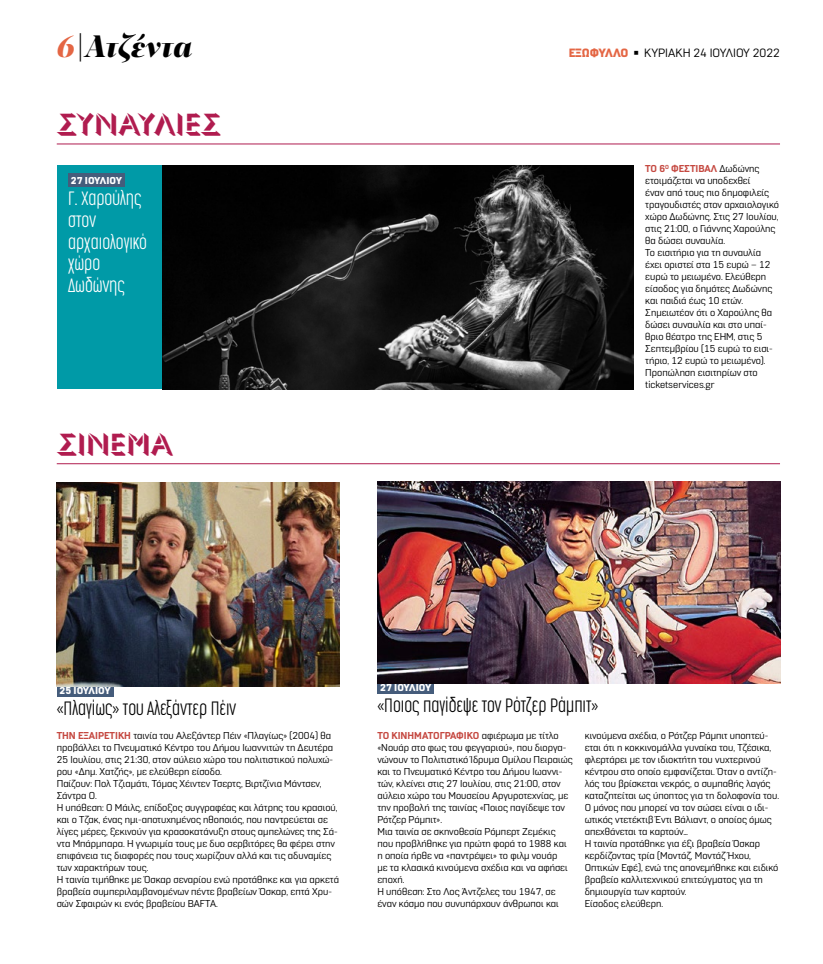
<style>
.page{position:relative;width:823px;height:964px;background:#fff}
.page>*{position:absolute;margin:0;border:0;box-sizing:border-box;transform-origin:0 0}
.t1{font:italic 900 32px "PF Regal Display Pro";color:#000}
.t2{font:300 30px "Gill Sans Nova Shadowed";color:#b01c4f}
.t3{font:200 18px "Cocogoose Compressed";color:#000}
.t4{font:200 18px/21.6px "Cocogoose Compressed";color:#fff}
.t5{font:12px "Normative Pro";color:#000}
.t6{font:10px/12px "Normative Pro";color:#000}
.t7{font:900 10px "Normative Pro";letter-spacing:-.02em;color:#fff}
.s1{color:#e46644}
.s2{font-weight:900;color:#e46644}
.s3{font-weight:700;color:#c54941}
</style>
<div class="page">
<hr style="left:57px;top:144px;width:722px;height:1px;background:#b01c4f">
<div style="left:57px;top:683px;width:56px;height:14px;background:#455c7b"></div>
<div style="left:57px;top:165px;width:105px;height:224px;background:#009aa7"></div>
<div style="left:68px;top:174px;width:57px;height:13px;background:#455c7b"></div>
<div style="left:377px;top:680px;width:57px;height:14px;background:#455c7b"></div>
<hr style="left:57px;top:463px;width:722px;height:1px;background:#b01c4f">
<img style="left:377px;top:482px;width:403px;height:201px">
<img style="left:57px;top:482px;width:282px;height:204px">
<img style="left:162px;top:165px;width:471px;height:224px">
<h1 class="t1" style="left:57px;top:26px;width:137px"><span class="s1">6</span>|Ατζέντα</h1>
<h2 class="t2" style="left:57px;top:106px;width:165px">ΣΥΝΑΥΛΙΕΣ</h2>
<p class="t7" style="left:71px;top:174px;width:53px">27 ΙΟΥΛΊΟΥ</p>
<h3 class="t4" style="left:68px;top:188px;width:80px">Γ. Χαρούλης στον αρχαιολογικό χώρο<br>Δωδώνης</h3>
<h2 class="t2" style="left:57px;top:426px;width:117px">ΣΙΝΕΜΑ</h2>
<p class="t5" style="left:568px;top:46px;width:213px"><span class="s2">ΕΞΩΦΥΛΛΟ</span> ◾ ΚΥΡΙΑΚΗ 24 ΙΟΥΛΙΟΥ 2022</p>
<p class="t6" style="left:645px;top:163px;width:135px"><span class="s3">ΤΟ 6</span><sup>Ο</sup> <span class="s3">ΦΕΣΤΙΒΆΛ</span> Δωδώνης ετοιμάζεται να υποδεχθεί<br>έναν από τους πιο δημοφιλείς τραγουδιστές στον αρχαιολογικό χώρο Δωδώνης. Στις 27 Ιουλίου, στις 21:00, ο Γιάννης Χαρούλης θα δώσει συναυλία.<br>Το εισιτήριο για τη συναυλία έχει οριστεί στα 15 ευρώ – 12 ευρώ το μειωμένο. Ελεύθερη είσοδος για δημότες Δωδώνης και παιδιά έως 10 ετών.<br>Σημειωτέον ότι ο Χαρούλης θα δώσει συναυλία και στο υπαί&shy;θριο θέατρο της ΕΗΜ, στις 5<br>Σεπτεμβρίου (15 ευρώ το εισι&shy;τήριο, 12 ευρώ το μειωμένο).<br>Προπώληση εισιτηρίων στο ticketservices.gr</p>
<p class="t7" style="left:60px;top:684px;width:53px">25 ΙΟΥΛΊΟΥ</p>
<h3 class="t3" style="left:57px;top:697px;width:181px">«Πλαγίως» του Αλεξάντερ Πέιν</h3>
<p class="t6" style="left:57px;top:730px;width:283px"><span class="s3">TΗΝ ΕΞΑΙΡΕΤΙΚΉ</span> ταινία του Αλεξάντερ Πέιν «Πλαγίως» (2004) θα προβάλλει το Πνευματικό Κέντρο του Δήμου Ιωαννιτών τη Δευτέρα 25 Ιουλίου, στις 21:30, στον αύλειο χώρο του πολιτιστικού πολυχώ&shy;ρου «Δημ. Χατζής», με ελεύθερη είσοδο.<br>Παίζουν: Πολ Τζιαμάτι, Τόμας Χέιντεν Τσερτς, Βιρτζίνια Μάντσεν, Σάντρα Ο.<br>Η υπόθεση: Ο Μάιλς, επίδοξος συγγραφέας και λάτρης του κρασιού, και ο Τζακ, ένας ημι-αποτυχημένος ηθοποιός, που παντρεύεται σε λίγες μέρες, ξεκινούν για κρασοκατάνυξη στους αμπελώνες της Σά&shy;ντα Μπάρμπαρα. Η γνωριμία τους με δυο σερβιτόρες θα φέρει στην επιφάνεια τις διαφορές που τους χωρίζουν αλλά και τις αδυναμίες των χαρακτήρων τους.<br>Η ταινία τιμήθηκε με Όσκαρ σεναρίου ενώ προτάθηκε και για αρκετά βραβεία συμπεριλαμβανομένων πέντε βραβείων Όσκαρ, επτά Χρυ&shy;σών Σφαιρών κι ενός βραβείου BAFTA.</p>
<p class="t7" style="left:380px;top:681px;width:53px">27 ΙΟΥΛΊΟΥ</p>
<h3 class="t3" style="left:377px;top:694px;width:222px">«Ποιος παγίδεψε τον Ρότζερ Ράμπιτ»</h3>
<p class="t6" style="left:377px;top:729px;width:197px"><span class="s3">ΤΟ ΚΙΝΗΜΑΤΟΓΡΑΦΙΚΌ</span> αφιέρωμα με τίτλο «Νουάρ στο φως του φεγγαριού», που διοργα&shy;νώνουν το Πολιτιστικό Ίδρυμα Ομίλου Πειραιώς και το Πνευματικό Κέντρο του Δήμου Ιωαννι&shy;τών, κλείνει στις 27 Ιουλίου, στις 21:00, στον αύλειο χώρο του Μουσείου Αργυροτεχνίας, με την προβολή της ταινίας «Ποιος παγίδεψε τον Ρότζερ Ράμπιτ».<br>Μια ταινία σε σκηνοθεσία Ρόμπερτ Ζεμέκις που προβλήθηκε για πρώτη φορά το 1988 και η οποία ήρθε να «παντρέψει» το φιλμ νουάρ<br>με τα κλασικά κινούμενα σχέδια και να αφήσει εποχή.<br>Η υπόθεση: Στο Λος Άντζελες του 1947, σε έναν κόσμο που συνυπάρχουν άνθρωποι και</p>
<p class="t6" style="left:584px;top:729px;width:196px">κινούμενα σχέδια, ο Ρότζερ Ράμπιτ υποπτεύ&shy;εται ότι η κοκκινομάλλα γυναίκα του, Τζέσικα, φλερτάρει με τον ιδιοκτήτη του νυχτερινού κέντρου στο οποίο εμφανίζεται. Όταν ο αντίζη&shy;λός του βρίσκεται νεκρός, ο συμπαθής λαγός καταζητείται ως ύποπτος για τη δολοφονία του.<br>Ο μόνος που μπορεί να τον σώσει είναι ο ιδι&shy;ωτικός ντετέκτιβ Έντι Βάλιαντ, ο οποίος όμως απεχθάνεται τα καρτούν...<br>Η ταινία προτάθηκε για έξι βραβεία Όσκαρ κερδίζοντας τρία (Μοντάζ, Μοντάζ Ήχου, Οπτικών Εφέ), ενώ της απονεμήθηκε και ειδικό βραβείο καλλιτεχνικού επιτεύγματος για τη δημιουργία των καρτούν.<br>Είσοδος ελεύθερη.</p>
</div>
